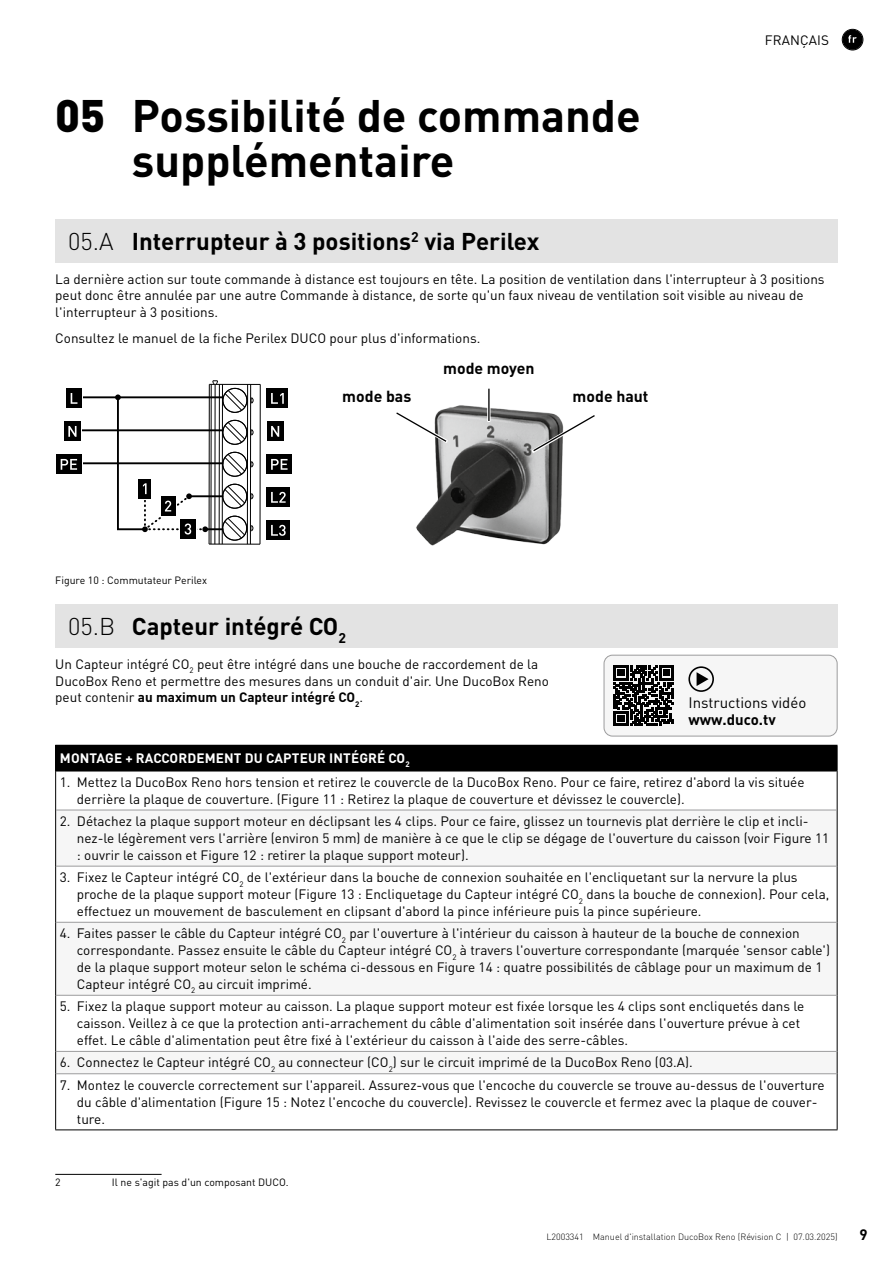
<style>
.page{position:relative;width:893px;height:1263px;background:#fff}
.page>*{position:absolute;margin:0;border:0;box-sizing:border-box;transform-origin:0 0}
.t1{font:700 45px/45px "DINOT";color:#000}
.t2{font:700 24px "DINOT";color:#000}
.t3{font:700 15.9px "DINOT";color:#000}
.t4{font:15px "DINOT";color:#000}
.t5{font:700 15px "DINOT";color:#000}
.t6{font:13.5px/16.8px "DINOT";color:#000}
.t7{font:700 13.5px "DINOT";letter-spacing:.01em;color:#fff}
.t8{font:10.5px "DINOT";color:#000}
.t9{font:300 9px "DINOT";color:#000}
.s1{font-weight:900}
.s2{font-weight:300}
.s3{font-weight:700}
</style>
<div class="page">
<div style="left:842px;top:30px;width:21px;height:20px;background:#000;border-radius:50%"></div>
<svg style="left:848px;top:35px;width:9px;height:8px"></svg>
<div style="left:842px;top:29px;width:21px;height:21px;border:1px solid #000;border-radius:50%"></div>
<div style="left:55px;top:219px;width:783px;height:43px;background:#e3e3e3"></div>
<div style="left:55px;top:604px;width:783px;height:44px;background:#e3e3e3"></div>
<img style="left:416px;top:405px;width:147px;height:141px">
<svg style="left:487px;top:388px;width:4px;height:34px"></svg>
<hr style="left:488px;top:389px;width:2px;height:32px;background:#000">
<svg style="left:396px;top:411px;width:52px;height:32px"></svg>
<svg style="left:532px;top:414px;width:63px;height:38px"></svg>
<svg style="left:266px;top:388px;width:22px;height:20px"></svg>
<div style="left:267px;top:389px;width:21px;height:19px;background:#000"></div>
<svg style="left:271px;top:393px;width:13px;height:11px"></svg>
<svg style="left:267px;top:421px;width:17px;height:1px"></svg>
<div style="left:267px;top:422px;width:17px;height:19px;background:#000"></div>
<svg style="left:271px;top:426px;width:8px;height:11px"></svg>
<svg style="left:266px;top:454px;width:26px;height:20px"></svg>
<div style="left:267px;top:455px;width:25px;height:19px;background:#000"></div>
<svg style="left:271px;top:459px;width:17px;height:11px"></svg>
<svg style="left:266px;top:487px;width:1px;height:20px"></svg>
<div style="left:267px;top:487px;width:23px;height:20px;background:#000"></div>
<svg style="left:271px;top:492px;width:15px;height:11px"></svg>
<svg style="left:266px;top:520px;width:1px;height:20px"></svg>
<div style="left:267px;top:520px;width:23px;height:20px;background:#000"></div>
<svg style="left:271px;top:525px;width:15px;height:11px"></svg>
<hr style="left:209px;top:544px;width:51px;height:1px;background:#000">
<hr style="left:209px;top:384px;width:1px;height:160px;background:#000">
<hr style="left:211px;top:384px;width:1px;height:160px;background:#000">
<hr style="left:215px;top:384px;width:1px;height:160px;background:#000">
<hr style="left:219px;top:384px;width:1px;height:160px;background:#000">
<hr style="left:222px;top:384px;width:1px;height:160px;background:#000">
<hr style="left:209px;top:384px;width:51px;height:1px;background:#000">
<hr style="left:247px;top:384px;width:1px;height:160px;background:#000">
<hr style="left:250px;top:384px;width:1px;height:160px;background:#000">
<hr style="left:260px;top:384px;width:1px;height:160px;background:#000">
<div style="left:222px;top:516px;width:25px;height:24px;border:1px solid #000;border-radius:50%"></div>
<div style="left:223px;top:516px;width:24px;height:24px;border:1px solid #000;border-radius:50%"></div>
<hr style="left:80px;top:396px;width:142px;height:2px;background:#000">
<hr style="left:80px;top:429px;width:142px;height:2px;background:#000">
<hr style="left:80px;top:462px;width:142px;height:2px;background:#000">
<svg style="left:66px;top:388px;width:17px;height:10px"></svg>
<div style="left:66px;top:389px;width:16px;height:19px;background:#000"></div>
<svg style="left:71px;top:393px;width:6px;height:11px"></svg>
<svg style="left:64px;top:421px;width:18px;height:10px"></svg>
<div style="left:64px;top:422px;width:17px;height:19px;background:#000"></div>
<svg style="left:68px;top:426px;width:9px;height:11px"></svg>
<svg style="left:56px;top:454px;width:26px;height:20px"></svg>
<div style="left:56px;top:455px;width:25px;height:19px;background:#000"></div>
<svg style="left:61px;top:459px;width:16px;height:11px"></svg>
<svg style="left:115px;top:380px;width:139px;height:159px"></svg>
<div style="left:56px;top:745px;width:781px;height:26px;background:#000"></div>
<svg style="left:56px;top:771px;width:781px;height:358px"></svg>
<svg style="left:56px;top:811px;width:781px;height:262px;fill:#f6f6f6"></svg>
<hr style="left:55px;top:745px;width:782px;height:1px;background:#000">
<svg style="left:55px;top:746px;width:1px;height:25px"></svg>
<svg style="left:837px;top:746px;width:1px;height:25px"></svg>
<hr style="left:55px;top:771px;width:1px;height:39px;background:#000">
<hr style="left:837px;top:771px;width:1px;height:39px;background:#000">
<hr style="left:55px;top:810px;width:1px;height:56px;background:#000">
<hr style="left:837px;top:810px;width:1px;height:56px;background:#000">
<hr style="left:55px;top:866px;width:1px;height:56px;background:#000">
<hr style="left:837px;top:866px;width:1px;height:56px;background:#000">
<hr style="left:55px;top:922px;width:1px;height:73px;background:#000">
<hr style="left:837px;top:922px;width:1px;height:73px;background:#000">
<hr style="left:55px;top:995px;width:1px;height:56px;background:#000">
<hr style="left:837px;top:995px;width:1px;height:56px;background:#000">
<svg style="left:55px;top:1051px;width:1px;height:23px"></svg>
<svg style="left:837px;top:1051px;width:1px;height:23px"></svg>
<hr style="left:55px;top:1074px;width:1px;height:55px;background:#000">
<hr style="left:837px;top:1074px;width:1px;height:55px;background:#000">
<hr style="left:55px;top:1129px;width:782px;height:1px;background:#000">
<hr style="left:56px;top:810px;width:781px;height:1px;background:#9c9c9d">
<hr style="left:56px;top:866px;width:781px;height:1px;background:#9c9c9d">
<hr style="left:56px;top:922px;width:781px;height:1px;background:#9c9c9d">
<hr style="left:56px;top:995px;width:781px;height:1px;background:#9c9c9d">
<hr style="left:56px;top:1051px;width:781px;height:1px;background:#9c9c9d">
<hr style="left:56px;top:1073px;width:781px;height:1px;background:#9c9c9d">
<hr style="left:55px;top:1174px;width:107px;height:1px;background:#000">
<div style="left:604px;top:655px;width:233px;height:81px;background:#f6f6f6;border-radius:9px"></div>
<div style="left:604px;top:655px;width:233px;height:81px;border:1px solid #9c9c9d;border-radius:9px"></div>
<svg style="left:688px;top:666px;width:26px;height:26px"></svg>
<svg style="left:614px;top:666px;width:60px;height:60px"></svg>
<h1 class="t1" style="left:132px;top:92px;width:510px;text-indent:-77px"><span class="s1">05</span> Possibilité de commande supplémentaire</h1>
<p class="t6" style="left:765px;top:31px;width:66px">FRANÇAIS</p>
<h2 class="t2" style="left:68px;top:225px;width:473px"><span class="s2">05.A</span> Interrupteur à 3 positions<sup>2</sup> via Perilex</h2>
<p class="t6" style="left:55px;top:270px;width:771px">La dernière action sur toute commande à distance est toujours en tête. La position de ventilation dans l'interrupteur à 3 positions peut donc être annulée par une autre Commande à distance, de sorte qu'un faux niveau de ventilation soit visible au niveau de l'interrupteur à 3 positions.</p>
<p class="t6" style="left:55px;top:329px;width:424px">Consultez le manuel de la fiche Perilex DUCO pour plus d'informations.</p>
<p class="t3" style="left:342px;top:385px;width:70px">mode bas</p>
<p class="t3" style="left:443px;top:358px;width:93px">mode moyen</p>
<p class="t3" style="left:573px;top:385px;width:77px">mode haut</p>
<p class="t8" style="left:55px;top:573px;width:153px">Figure 10 : Commutateur Perilex</p>
<h2 class="t2" style="left:68px;top:610px;width:279px"><span class="s2">05.B</span> Capteur intégré CO<sub>2</sub></h2>
<p class="t6" style="left:55px;top:655px;width:495px">Un Capteur intégré CO<sub>2</sub> peut être intégré dans une bouche de raccordement de la<br>DucoBox Reno et permettre des mesures dans un conduit d'air. Une DucoBox Reno peut contenir <span class="s3">au maximum un Capteur intégré CO</span><sub>2</sub>.</p>
<p class="t4" style="left:688px;top:693px;width:119px">Instructions vidéo</p>
<p class="t5" style="left:688px;top:709px;width:89px">www.duco.tv</p>
<p class="t7" style="left:60px;top:749px;width:351px">MONTAGE + RACCORDEMENT DU CAPTEUR INTÉGRÉ CO<sub>2</sub></p>
<p class="t6" style="left:77px;top:773px;width:729px;text-indent:-17px">1. Mettez la DucoBox Reno hors tension et retirez le couvercle de la DucoBox Reno. Pour ce faire, retirez d'abord la vis située derrière la plaque de couverture. (Figure 11 : Retirez la plaque de couverture et dévissez le couvercle).</p>
<p class="t6" style="left:77px;top:812px;width:754px;text-indent:-17px">2. Détachez la plaque support moteur en déclipsant les 4 clips. Pour ce faire, glissez un tournevis plat derrière le clip et incli&shy;nez-le légèrement vers l'arrière (environ 5 mm) de manière à ce que le clip se dégage de l'ouverture du caisson (voir Figure 11 : ouvrir le caisson et Figure 12 : retirer la plaque support moteur).</p>
<p class="t6" style="left:77px;top:868px;width:754px;text-indent:-17px">3. Fixez le Capteur intégré CO<sub>2</sub> de l'extérieur dans la bouche de connexion souhaitée en l'encliquetant sur la nervure la plus proche de la plaque support moteur (Figure 13 : Encliquetage du Capteur intégré CO<sub>2</sub> dans la bouche de connexion). Pour cela, effectuez un mouvement de basculement en clipsant d'abord la pince inférieure puis la pince supérieure.</p>
<p class="t6" style="left:77px;top:924px;width:755px;text-indent:-17px">4. Faites passer le câble du Capteur intégré CO<sub>2</sub> par l'ouverture à l'intérieur du caisson à hauteur de la bouche de connexion correspondante. Passez ensuite le câble du Capteur intégré CO<sub>2</sub> à travers l'ouverture correspondante (marquée 'sensor cable') de la plaque support moteur selon le schéma ci-dessous en Figure 14 : quatre possibilités de câblage pour un maximum de 1<br>Capteur intégré CO<sub>2</sub> au circuit imprimé.</p>
<p class="t6" style="left:77px;top:997px;width:729px;text-indent:-17px">5. Fixez la plaque support moteur au caisson. La plaque support moteur est fixée lorsque les 4 clips sont encliquetés dans le caisson. Veillez à ce que la protection anti-arrachement du câble d'alimentation soit insérée dans l'ouverture prévue à cet effet. Le câble d'alimentation peut être fixé à l'extérieur du caisson à l'aide des serre-câbles.</p>
<p class="t6" style="left:60px;top:1053px;width:632px">6. Connectez le Capteur intégré CO<sub>2</sub> au connecteur (CO<sub>2</sub>) sur le circuit imprimé de la DucoBox Reno (03.A).</p>
<p class="t6" style="left:77px;top:1076px;width:749px;text-indent:-17px">7. Montez le couvercle correctement sur l'appareil. Assurez-vous que l'encoche du couvercle se trouve au-dessus de l'ouverture du câble d'alimentation (Figure 15 : Notez l'encoche du couvercle). Revissez le couvercle et fermez avec la plaque de couver&shy;ture.</p>
<p class="t8" style="left:55px;top:1175px;width:7px">2</p>
<p class="t8" style="left:112px;top:1175px;width:177px">Il ne s'agit pas d'un composant DUCO.</p>
<p class="t9" style="left:546px;top:1230px;width:293px">L2003341 Manuel d'installation DucoBox Reno (Révision C | 07.03.2025)</p>
<p class="t5" style="left:859px;top:1224px;width:10px">9</p>
</div>
